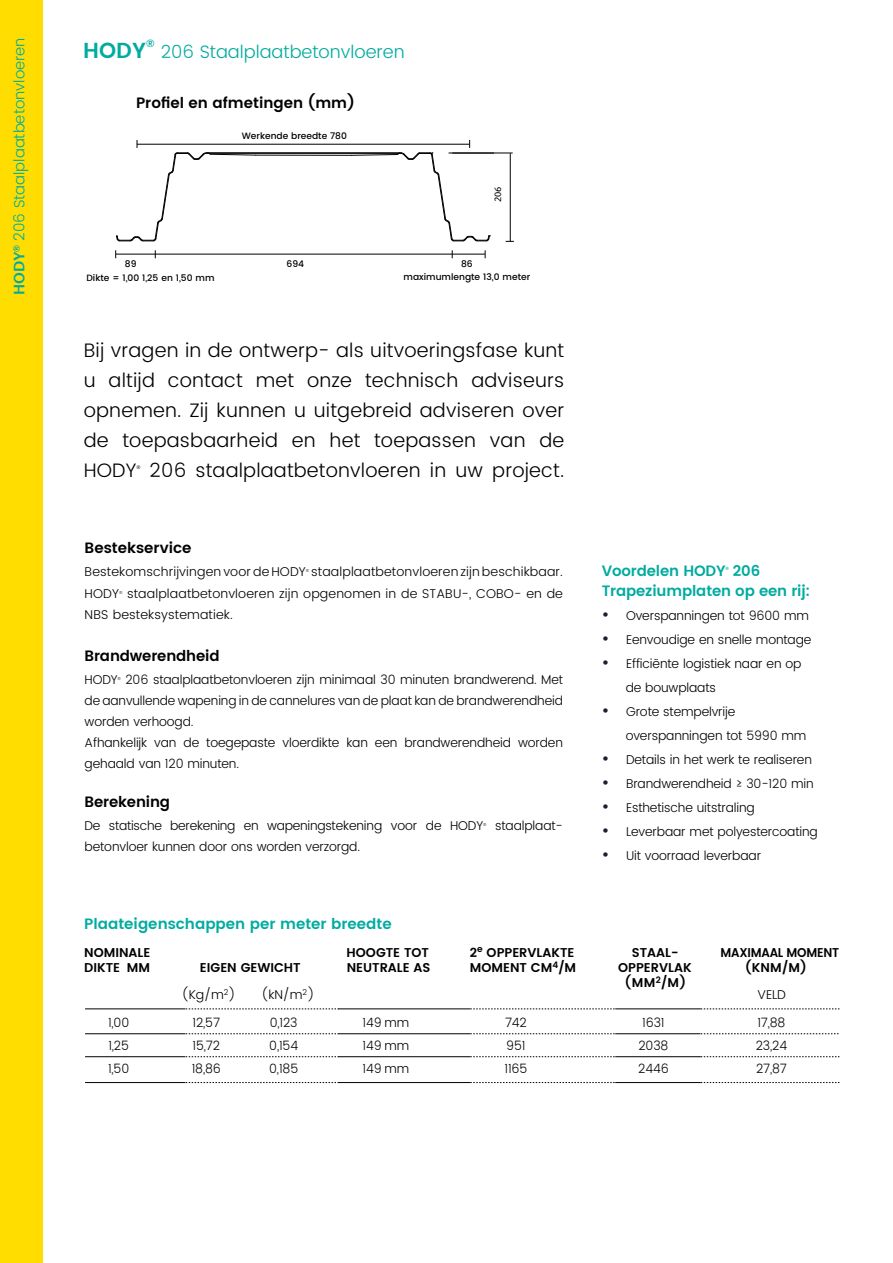
<style>
.page{position:relative;width:893px;height:1263px;background:#fff}
.page>*{position:absolute;margin:0;border:0;box-sizing:border-box;transform-origin:0 0}
.t1{font:600 21.75px "Poppins";color:#00aba0}
.t2{font:300 19.5px/30px "Poppins";letter-spacing:.01em;color:#000;text-align:justify}
.t3{font:300 18px "Poppins";color:#00aba0}
.t4{font:600 15px/20.2px "Poppins";letter-spacing:-.01em;color:#00aba0}
.t5{font:600 15px "Poppins";color:#000}
.t6{font:300 15px "Poppins";color:#00aba0}
.t7{font:300 12.75px/23.1px "Poppins";letter-spacing:-.01em;color:#000}
.t8{font:300 12.75px/21px "Poppins";letter-spacing:.01em;color:#000}
.t9{font:600 12.75px "Poppins";color:#000}
.t10{font:600 12.75px "Poppins";letter-spacing:-.02em;color:#000;scale:.94 1}
.t11{font:600 10.5px "Poppins";color:#00aba0}
.t12{font:500 9.15px/13.5px "Poppins";color:#000;text-align:center}
.t13{font:9.15px "Stone Sans";color:#000}
.t14{font:8.85px "Arial";color:#000}
.t15{font:5.25px "Poppins";color:#000}
.t16{font:300 4.35px "Poppins";color:#000}
.t17{font:600 4.35px "Poppins";color:#00aba0}
.s1{font-family:"Stone Sans";font-weight:600}
.s2{font-weight:500;font-size:16.5px;color:#1e1b2f}
</style>
<div class="page">
<div style="left:0;top:0;width:43px;height:1263px;background:#fd0"></div>
<hr style="left:256px;top:155px;width:95px;height:1px;background:#000">
<hr style="left:208px;top:152px;width:191px;height:2px;background:#000">
<hr style="left:137px;top:144px;width:332px;height:1px;background:#000">
<hr style="left:116px;top:254px;width:369px;height:1px;background:#000">
<svg style="left:116px;top:140px;width:140px;height:102px"></svg>
<svg style="left:351px;top:140px;width:140px;height:102px"></svg>
<hr style="left:449px;top:153px;width:64px;height:1px;background:#000">
<hr style="left:510px;top:153px;width:1px;height:89px;background:#000">
<hr style="left:85px;top:1082px;width:100px;height:1px;background:#000">
<hr style="left:339px;top:1082px;width:131px;height:1px;background:#000">
<hr style="left:615px;top:1082px;width:86px;height:1px;background:#000">
<svg style="left:186px;top:1082px;width:153px;height:1px"></svg>
<svg style="left:470px;top:1082px;width:145px;height:1px"></svg>
<svg style="left:701px;top:1082px;width:138px;height:1px"></svg>
<hr style="left:85px;top:1033px;width:100px;height:1px;background:#000">
<hr style="left:339px;top:1033px;width:131px;height:1px;background:#000">
<svg style="left:186px;top:1033px;width:153px;height:1px"></svg>
<svg style="left:470px;top:1033px;width:145px;height:1px"></svg>
<svg style="left:701px;top:1033px;width:137px;height:1px"></svg>
<hr style="left:85px;top:1056px;width:100px;height:1px;background:#000">
<hr style="left:339px;top:1056px;width:131px;height:1px;background:#000">
<hr style="left:615px;top:1056px;width:86px;height:1px;background:#000">
<svg style="left:186px;top:1056px;width:153px;height:1px"></svg>
<svg style="left:470px;top:1056px;width:145px;height:1px"></svg>
<svg style="left:701px;top:1056px;width:138px;height:1px"></svg>
<hr style="left:615px;top:1033px;width:85px;height:1px;background:#000">
<hr style="left:85px;top:1008px;width:100px;height:1px;background:#000">
<hr style="left:339px;top:1008px;width:131px;height:1px;background:#000">
<hr style="left:615px;top:1008px;width:86px;height:1px;background:#000">
<svg style="left:186px;top:1008px;width:153px;height:1px"></svg>
<svg style="left:470px;top:1008px;width:145px;height:1px"></svg>
<svg style="left:701px;top:1008px;width:138px;height:1px"></svg>
<p class="t6" style="left:8px;top:295px;width:259px;rotate:-90deg"><span class="s1">HODY</span><sup>®</sup> 206 Staalplaatbetonvloeren</p>
<h1 class="t1" style="left:83px;top:34px;width:64px">HODY</h1>
<p class="t11" style="left:146px;top:36px;width:10px">®</p>
<h3 class="t3" style="left:161px;top:39px;width:245px">206 Staalplaatbetonvloeren</h3>
<p class="t5" style="left:136px;top:92px;width:220px">Profiel en afmetingen (mm)</p>
<p class="t14" style="left:258px;top:127px;width:92px">Werkende breedte 780</p>
<p class="t12" style="left:242px;top:130px;width:107px">Werkende breedte 780</p>
<p class="t12" style="left:125px;top:258px;width:13px">89</p>
<p class="t12" style="left:287px;top:258px;width:19px">694</p>
<p class="t12" style="left:86px;top:271px;width:130px">Dikte = 1,00 1,25 en 1,50 mm</p>
<p class="t13" style="left:492px;top:202px;width:17px;rotate:-90deg">206</p>
<p class="t12" style="left:404px;top:257px;width:128px">86<br>maximumlengte 13,0 meter</p>
<h2 class="t2" style="left:84px;top:336px;width:482px">Bij vragen in de ontwerp- als uitvoeringsfase kunt u altijd contact met onze technisch adviseurs opnemen. Zij kunnen u uitgebreid adviseren over de toepasbaarheid en het toepassen van de HODY</h2>
<p class="t15" style="left:137px;top:463px;width:6px">®</p>
<h2 class="t2" style="left:150px;top:456px;width:416px">206 staalplaatbetonvloeren in uw project.</h2>
<p class="t5" style="left:85px;top:536px;width:108px">Bestekservice</p>
<p class="t8" style="left:85px;top:561px;width:480px">Bestekomschrijvingen voor de HODY staalplaatbetonvloeren zijn beschikbaar.</p>
<p class="t16" style="left:306px;top:567px;width:5px">®</p>
<p class="t8" style="left:85px;top:583px;width:480px;text-indent:43px">staalplaatbetonvloeren zijn opgenomen in de STABU-, COBO- en de<br>NBS besteksystematiek.</p>
<p class="t5" style="left:85px;top:644px;width:136px">Brandwerendheid</p>
<p class="t7" style="left:85px;top:668px;width:34px">HODY</p>
<p class="t16" style="left:117px;top:675px;width:5px">®</p>
<p class="t7" style="left:85px;top:582px;width:36px">HODY</p>
<p class="t16" style="left:119px;top:589px;width:5px">®</p>
<p class="t7" style="left:85px;top:669px;width:480px;line-height:21px;text-indent:41px">206 staalplaatbetonvloeren zijn minimaal 30 minuten brandwerend. Met de aanvullende wapening in de cannelures van de plaat kan de brandwerendheid worden verhoogd.<br>Afhankelijk van de toegepaste vloerdikte kan een brandwerendheid worden gehaald van 120 minuten.</p>
<p class="t5" style="left:85px;top:791px;width:87px">Berekening</p>
<p class="t7" style="left:85px;top:814px;width:400px">De statische berekening en wapeningstekening voor de HODY</p>
<p class="t16" style="left:483px;top:821px;width:5px">®</p>
<p class="t7" style="left:495px;top:814px;width:69px">staalplaat-</p>
<p class="t7" style="left:85px;top:835px;width:277px">betonvloer kunnen door ons worden verzorgd.</p>
<p class="t4" style="left:84px;top:914px;width:309px">Plaateigenschappen per meter breedte</p>
<p class="t4" style="left:602px;top:561px;width:210px;text-indent:131px">206<br>Trapeziumplaten op een rij:</p>
<p class="t7" style="left:602px;top:604px;width:209px"><span class="s2">•</span> Overspanningen tot 9600 mm</p>
<p class="t7" style="left:602px;top:628px;width:211px"><span class="s2">•</span> Eenvoudige en snelle montage</p>
<p class="t7" style="left:626px;top:652px;width:177px;line-height:24px;text-indent:-24px"><span class="s2">•</span> Efficiënte logistiek naar en op de bouwplaats</p>
<p class="t7" style="left:626px;top:700px;width:182px;line-height:24px;text-indent:-24px"><span class="s2">•</span> Grote stempelvrije overspanningen tot 5990 mm</p>
<p class="t7" style="left:602px;top:748px;width:212px"><span class="s2">•</span> Details in het werk te realiseren</p>
<p class="t7" style="left:602px;top:772px;width:214px"><span class="s2">•</span> Brandwerendheid ≥ 30-120 min</p>
<p class="t7" style="left:602px;top:796px;width:155px"><span class="s2">•</span> Esthetische uitstraling</p>
<p class="t7" style="left:602px;top:820px;width:218px"><span class="s2">•</span> Leverbaar met polyestercoating</p>
<p class="t7" style="left:602px;top:844px;width:161px"><span class="s2">•</span> Uit voorraad leverbaar</p>
<p class="t4" style="left:602px;top:561px;width:126px">Voordelen HODY</p>
<p class="t17" style="left:726px;top:565px;width:5px">®</p>
<p class="t9" style="left:84px;top:943px;width:68px">NOMINALE</p>
<p class="t9" style="left:347px;top:943px;width:84px">HOOGTE TOT</p>
<p class="t9" style="left:470px;top:943px;width:106px">2<sup>e</sup> OPPERVLAKTE</p>
<p class="t9" style="left:632px;top:943px;width:48px">STAAL-</p>
<p class="t10" style="left:721px;top:943px;width:128px">MAXIMAAL MOMENT</p>
<p class="t9" style="left:84px;top:958px;width:67px">DIKTE MM</p>
<p class="t9" style="left:200px;top:958px;width:102px">EIGEN GEWICHT</p>
<p class="t9" style="left:347px;top:958px;width:85px">NEUTRALE AS</p>
<p class="t9" style="left:470px;top:958px;width:108px">MOMENT CM<sup>4</sup>/M</p>
<p class="t9" style="left:618px;top:958px;width:75px">OPPERVLAK</p>
<p class="t9" style="left:745px;top:958px;width:63px">(KNM/M)</p>
<p class="t9" style="left:625px;top:973px;width:63px">(MM<sup>2</sup>/M)</p>
<p class="t7" style="left:181px;top:983px;width:56px">(Kg/m<sup>2</sup>)</p>
<p class="t7" style="left:261px;top:983px;width:55px">(kN/m<sup>2</sup>)</p>
<p class="t7" style="left:758px;top:983px;width:30px">VELD</p>
<p class="t7" style="left:638px;top:1011px;width:32px;text-align:center">1631<br>2038<br>2446</p>
<p class="t7" style="left:756px;top:1011px;width:33px">17,88<br>23,24<br>27,87</p>
<p class="t7" style="left:108px;top:1011px;width:23px;text-align:justify">1,00<br>1,25<br>1,50</p>
<p class="t7" style="left:192px;top:1011px;width:31px;text-align:justify">12,57<br>15,72<br>18,86</p>
<p class="t7" style="left:269px;top:1011px;width:30px;text-align:justify">0,123<br>0,154<br>0,185</p>
<p class="t7" style="left:363px;top:1011px;width:48px;text-align:justify">149 mm 149 mm 149 mm</p>
<p class="t7" style="left:504px;top:1011px;width:24px">742<br>951<br>1165</p>
</div>
